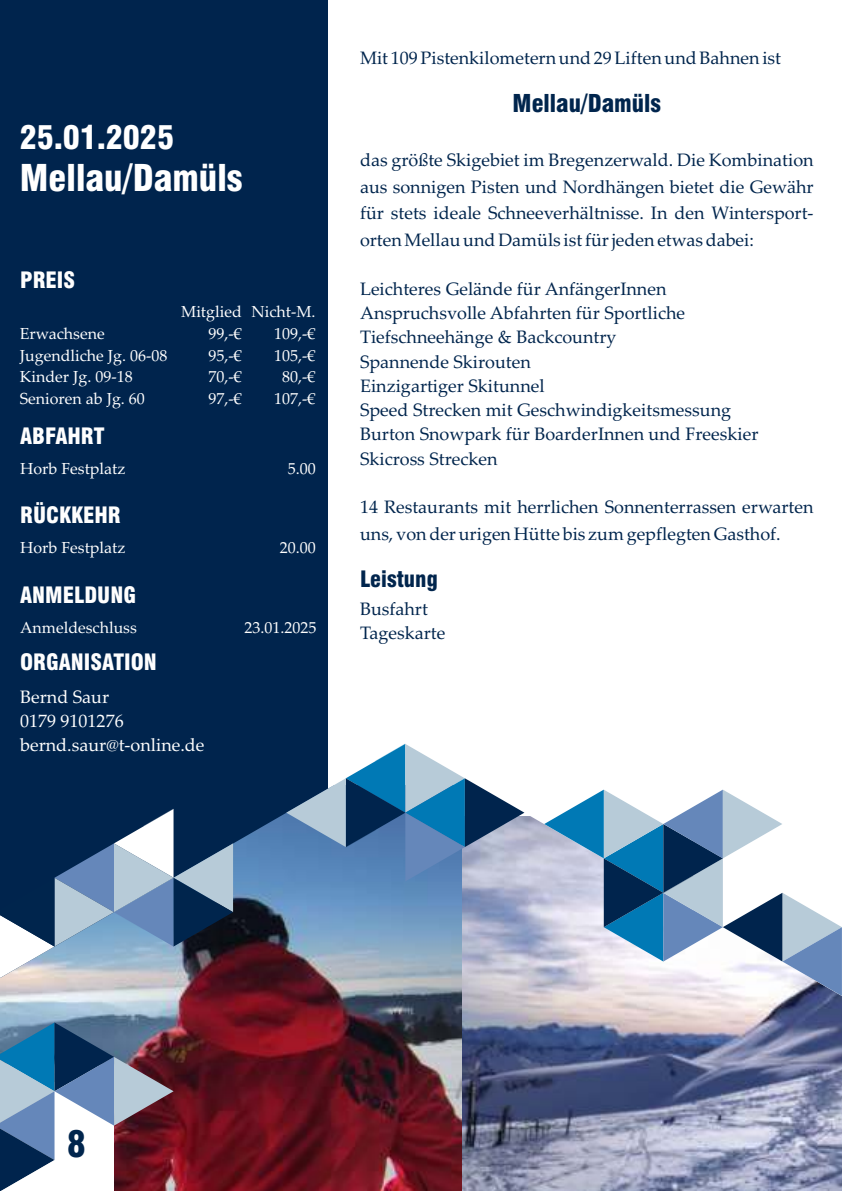
<style>
.page{position:relative;width:842px;height:1191px;background:#fff}
.page>*{position:absolute;margin:0;border:0;box-sizing:border-box;transform-origin:0 0}
.t1{font:900 condensed 36px "Swiss 721 BT";color:#fff}
.t2{font:900 condensed 36px "Swiss 721 BT";color:#00254d}
.t3{font:900 condensed 32px "Swiss 721 BT";color:#fff}
.t4{font:900 condensed 24px "Swiss 721 BT";color:#00254d}
.t5{font:900 condensed 22px "Swiss 721 BT";color:#fefefe}
.t6{font:900 condensed 22px "Swiss 721 BT";color:#00254d}
.t7{font:18px/24.2px "Palatino Linotype";color:#00254d}
.t8{font:18px/24.2px "Palatino Linotype";color:#fefefe}
.t9{font:16px/21.6px "Palatino Linotype";color:#fefefe}
</style>
<div class="page">
<div style="left:0;top:0;width:328px;height:1191px;background:#00244d"></div>
<img style="left:461px;top:816px;width:381px;height:375px">
<img style="left:0;top:813px;width:461px;height:378px">
<svg style="left:286px;top:744px;width:238px;height:137px"></svg>
<svg style="left:544px;top:789px;width:298px;height:207px"></svg>
<svg style="left:0;top:809px;width:233px;height:172px"></svg>
<svg style="left:0;top:1022px;width:174px;height:169px;background:#787e96"></svg>
<h2 class="t3" style="left:20px;top:125px;width:156px">25.01.2025</h2>
<h1 class="t1" style="left:20px;top:164px;width:224px">Mellau/Damüls</h1>
<p class="t5" style="left:20px;top:271px;width:56px">PREIS</p>
<p class="t9" style="left:20px;top:324px;width:149px">Erwachsene<br>Jugendliche Jg. 06-08<br>Kinder Jg. 09-18<br>Senioren ab Jg. 60</p>
<p class="t5" style="left:20px;top:427px;width:86px">ABFAHRT</p>
<p class="t9" style="left:209px;top:303px;width:35px;text-align:justify;text-indent:-27px">Mitglied 99,-€ 95,-€ 70,-€ 97,-€</p>
<p class="t9" style="left:251px;top:303px;width:66px;text-align:right">Nicht-M.<br>109,-€<br>105,-€<br>80,-€<br>107,-€</p>
<p class="t9" style="left:20px;top:459px;width:107px">Horb Festplatz</p>
<p class="t9" style="left:288px;top:459px;width:29px">5.00</p>
<p class="t5" style="left:20px;top:506px;width:102px">RÜCKKEHR</p>
<p class="t9" style="left:20px;top:538px;width:107px">Horb Festplatz</p>
<p class="t9" style="left:280px;top:538px;width:37px">20.00</p>
<p class="t5" style="left:20px;top:586px;width:117px">ANMELDUNG</p>
<p class="t9" style="left:20px;top:618px;width:118px">Anmeldeschluss</p>
<p class="t9" style="left:244px;top:618px;width:73px">23.01.2025</p>
<p class="t5" style="left:20px;top:654px;width:138px">ORGANISATION</p>
<p class="t8" style="left:20px;top:686px;width:186px">Bernd Saur<br>0179 9101276 bernd.saur@t-online.de</p>
<p class="t7" style="left:360px;top:48px;width:422px">Mit 109 Pistenkilometern und 29 Liften und Bahnen ist</p>
<h3 class="t4" style="left:512px;top:94px;width:150px">Mellau/Damüls</h3>
<p class="t7" style="left:360px;top:148px;width:455px;line-height:26.8px;text-align:justify">das größte Skigebiet im Bregenzerwald. Die Kombination aus sonnigen Pisten und Nordhängen bietet die Gewähr für stets ideale Schneeverhältnisse. In den Wintersport&shy;orten Mellau und Damüls ist für jeden etwas dabei:</p>
<p class="t7" style="left:360px;top:278px;width:400px">Leichteres Gelände für AnfängerInnen Anspruchsvolle Abfahrten für Sportliche Tiefschneehänge &amp; Backcountry<br>Spannende Skirouten<br>Einzigartiger Skitunnel<br>Speed Strecken mit Geschwindigkeitsmessung Burton Snowpark für BoarderInnen und Freeskier Skicross Strecken</p>
<p class="t7" style="left:360px;top:496px;width:455px;line-height:26.8px">14 Restaurants mit herrlichen Sonnenterrassen erwarten uns, von der urigen Hütte bis zum gepflegten Gasthof.</p>
<p class="t6" style="left:360px;top:570px;width:79px">Leistung</p>
<p class="t7" style="left:360px;top:599px;width:87px">Busfahrt<br>Tageskarte</p>
<h1 class="t2" style="left:67px;top:1130px;width:21px">8</h1>
</div>
